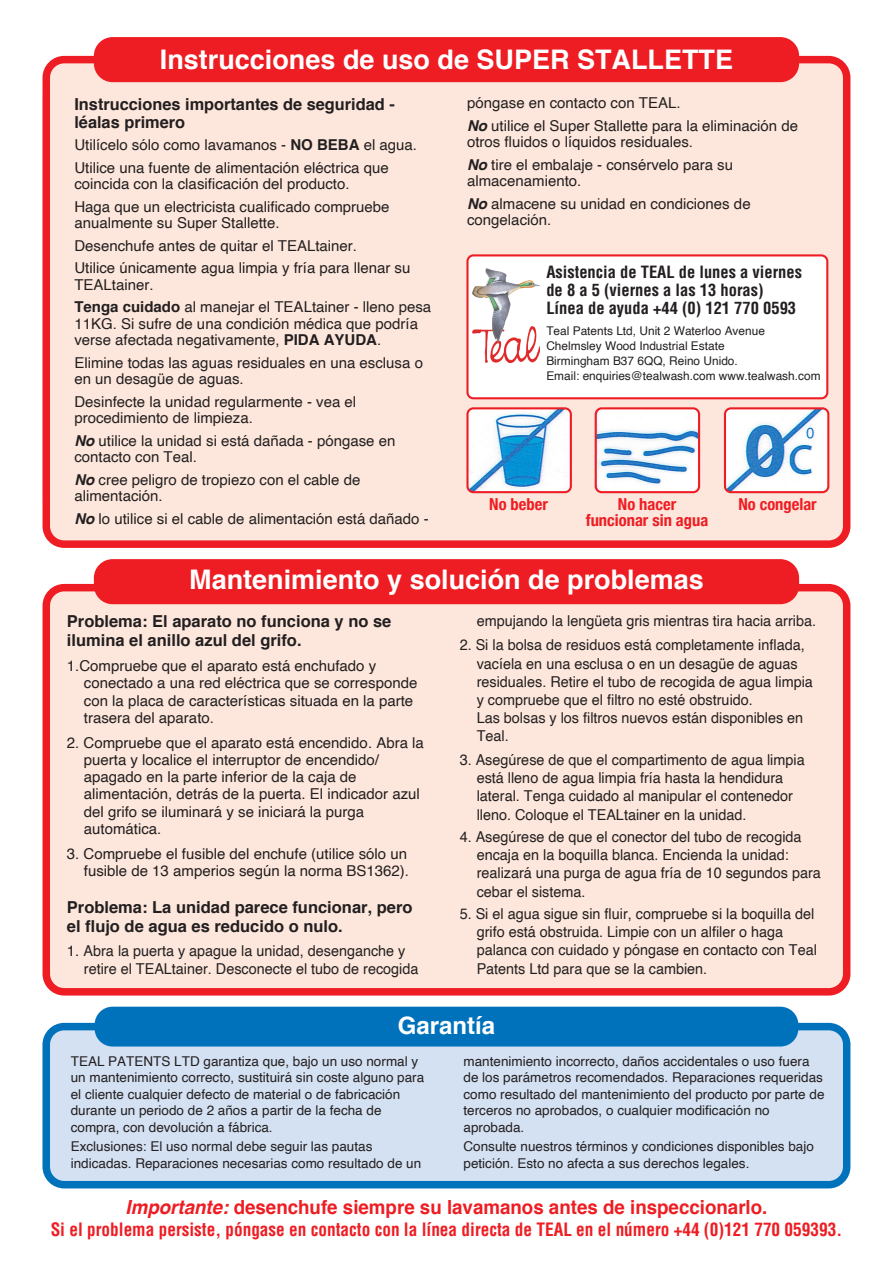
<style>
.page{position:relative;width:893px;height:1263px;background:#fff}
.page>*{position:absolute;margin:0;border:0;box-sizing:border-box;transform-origin:0 0}
.t1{font:700 27px "Helvetica";color:#fff}
.t2{font:700 24px "Helvetica";color:#fff}
.t3{font:700 19.5px "Helvetica";color:#ee1d23;scale:.96 1}
.t4{font:700 condensed 18px "Helvetica";color:#ee1d23;scale:.96 1}
.t5{font:700 16.5px/18.8px "Helvetica";color:#231f20}
.t6{font:700 condensed 16.5px/18.3px "Helvetica";color:#231f20}
.t7{font:700 condensed 16.5px/16.5px "Helvetica Neue";color:#ee1d23;text-align:center}
.t8{font:15px/17.2px "Helvetica";color:#231f20}
.t9{font:15px/18.1px "Helvetica";color:#231f20;scale:.96 1}
.t10{font:13.5px/16.5px "Helvetica";color:#231f20}
.t11{font:12px/15px "Helvetica";color:#231f20}
.s1{font-weight:700}
.s2{font-weight:700;font-style:italic}
.s3{font-style:italic}
</style>
<div class="page">
<div style="left:43px;top:56px;width:807px;height:492px;background:#fde7dc;border:8px solid #ee1d23;border-radius:18px"></div>
<div style="left:94px;top:37px;width:705px;height:45px;background:#ee1d23;border:2px solid #ee1d23;border-radius:18px"></div>
<div style="left:466px;top:254px;width:362px;height:145px;background:#fff;border:2px solid #ee1d23;border-radius:6px"></div>
<img style="left:472px;top:269px;width:67px;height:93px">
<img style="left:727px;top:410px;width:101px;height:82px">
<div style="left:724px;top:407px;width:105px;height:86px;border:2px solid #ee1d23;border-radius:6px"></div>
<img style="left:469px;top:410px;width:100px;height:80px">
<div style="left:466px;top:407px;width:106px;height:86px;border:2px solid #ee1d23;border-radius:6px"></div>
<img style="left:596px;top:410px;width:101px;height:82px">
<div style="left:595px;top:407px;width:105px;height:86px;border:2px solid #ee1d23;border-radius:6px"></div>
<div style="left:43px;top:584px;width:807px;height:411px;background:#fde7dc;border:8px solid #ee1d23;border-radius:18px"></div>
<div style="left:94px;top:559px;width:705px;height:45px;background:#ee1d23;border:2px solid #ee1d23;border-radius:18px"></div>
<div style="left:43px;top:1026px;width:802px;height:159px;background:#d4e1f2;border-radius:18px"></div>
<div style="left:43px;top:1023px;width:807px;height:165px;border:8px solid #0072bc;border-radius:18px"></div>
<div style="left:95px;top:1007px;width:703px;height:39px;background:#0072bc;border-radius:18px"></div>
<h1 class="t1" style="left:160px;top:49px;width:575px">Instrucciones de uso de SUPER STALLETTE</h1>
<p class="t5" style="left:74px;top:96px;width:322px;line-height:18px">Instrucciones importantes de seguridad - léalas primero</p>
<p class="t8" style="left:74px;top:134px;width:344px;line-height:22.5px">Utilícelo sólo como lavamanos - <span class="s1">NO BEBA</span> el agua.<br>Utilice una fuente de alimentación eléctrica que</p>
<p class="t8" style="left:74px;top:173px;width:317px;line-height:22.5px">coincida con la clasificación del producto.<br>Haga que un electricista cualificado compruebe</p>
<p class="t8" style="left:74px;top:212px;width:338px;line-height:22.5px">anualmente su Super Stallette.<br>Desenchufe antes de quitar el TEALtainer.<br>Utilice únicamente agua limpia y fría para llenar su</p>
<p class="t8" style="left:74px;top:274px;width:358px;line-height:22.5px">TEALtainer.<br><span class="s1">Tenga cuidado</span> al manejar el TEALtainer - lleno pesa</p>
<p class="t8" style="left:74px;top:316px;width:345px;line-height:16.5px">11KG. Si sufre de una condición médica que podría verse afectada negativamente, <span class="s1">PIDA AYUDA</span>.</p>
<p class="t8" style="left:74px;top:355px;width:350px;line-height:16.5px">Elimine todas las aguas residuales en una esclusa o en un desagüe de aguas.</p>
<p class="t8" style="left:74px;top:394px;width:283px;line-height:16.5px">Desinfecte la unidad regularmente - vea el procedimiento de limpieza.</p>
<p class="t8" style="left:74px;top:433px;width:323px;line-height:16.5px"><span class="s2">No</span> utilice la unidad si está dañada - póngase en contacto con Teal.</p>
<p class="t8" style="left:74px;top:472px;width:288px;line-height:16.5px"><span class="s2">No</span> cree peligro de tropiezo con el cable de alimentación.</p>
<p class="t8" style="left:74px;top:511px;width:356px"><span class="s2">No</span> lo utilice si el cable de alimentación está dañado -</p>
<p class="t8" style="left:467px;top:93px;width:333px;line-height:22.5px">póngase en contacto con TEAL.<br><span class="s2">No</span> utilice el Super Stallette para la eliminación de</p>
<p class="t8" style="left:467px;top:132px;width:267px;line-height:22.5px">otros fluidos o líquidos residuales.<br><span class="s2">No</span> tire el embalaje - consérvelo para su</p>
<p class="t8" style="left:467px;top:171px;width:285px;line-height:22.5px">almacenamiento.<br><span class="s2">No</span> almacene su unidad en condiciones de</p>
<p class="t8" style="left:467px;top:212px;width:86px">congelación.</p>
<p class="t6" style="left:546px;top:264px;width:257px">Asistencia de TEAL de lunes a viernes de 8 a 5 (viernes a las 13 horas)<br>Línea de ayuda +44 (0) 121 770 0593</p>
<p class="t11" style="left:546px;top:324px;width:276px">Teal Patents Ltd, Unit 2 Waterloo Avenue Chelmsley Wood Industrial Estate<br>Birmingham B37 6QQ, Reino Unido.<br>Email: enquiries@tealwash.com www.tealwash.com</p>
<p class="t7" style="left:489px;top:495px;width:60px">No beber</p>
<p class="t7" style="left:586px;top:495px;width:124px">No hacer funcionar sin agua</p>
<p class="t7" style="left:738px;top:495px;width:80px">No congelar</p>
<h1 class="t1" style="left:189px;top:569px;width:516px">Mantenimiento y solución de problemas</h1>
<p class="t5" style="left:67px;top:613px;width:326px">Problema: El aparato no funciona y no se ilumina el anillo azul del grifo.</p>
<p class="t8" style="left:84px;top:658px;width:335px;text-indent:-17px">1.Compruebe que el aparato está enchufado y conectado a una red eléctrica que se corresponde con la placa de características situada en la parte trasera del aparato.</p>
<p class="t8" style="left:84px;top:735px;width:341px;text-indent:-17px">2. Compruebe que el aparato está encendido. Abra la puerta y localice el interruptor de encendido/ apagado en la parte inferior de la caja de alimentación, detrás de la puerta. El indicador azul del grifo se iluminará y se iniciará la purga automática.</p>
<p class="t8" style="left:67px;top:846px;width:344px;text-align:right">3. Compruebe el fusible del enchufe (utilice sólo un fusible de 13 amperios según la norma BS1362).</p>
<p class="t5" style="left:67px;top:898px;width:347px">Problema: La unidad parece funcionar, pero el flujo de agua es reducido o nulo.</p>
<p class="t8" style="left:84px;top:943px;width:336px;text-indent:-17px">1. Abra la puerta y apague la unidad, desenganche y retire el TEALtainer. Desconecte el tubo de recogida</p>
<p class="t9" style="left:477px;top:613px;width:355px">empujando la lengüeta gris mientras tira hacia arriba.</p>
<p class="t9" style="left:477px;top:637px;width:352px;text-indent:-17px">2. Si la bolsa de residuos está completamente inflada, vacíela en una esclusa o en un desagüe de aguas residuales. Retire el tubo de recogida de agua limpia y compruebe que el filtro no esté obstruido.<br>Las bolsas y los filtros nuevos están disponibles en Teal.</p>
<p class="t9" style="left:477px;top:752px;width:343px;text-indent:-17px">3. Asegúrese de que el compartimento de agua limpia está lleno de agua limpia fría hasta la hendidura lateral. Tenga cuidado al manipular el contenedor lleno. Coloque el TEALtainer en la unidad.</p>
<p class="t9" style="left:477px;top:829px;width:360px;text-indent:-17px">4. Asegúrese de que el conector del tubo de recogida encaja en la boquilla blanca. Encienda la unidad: realizará una purga de agua fría de 10 segundos para cebar el sistema.</p>
<p class="t9" style="left:477px;top:906px;width:356px;text-indent:-17px">5. Si el agua sigue sin fluir, compruebe si la boquilla del grifo está obstruida. Limpie con un alfiler o haga palanca con cuidado y póngase en contacto con Teal Patents Ltd para que se la cambien.</p>
<h2 class="t2" style="left:398px;top:1016px;width:99px">Garantía</h2>
<p class="t10" style="left:71px;top:1054px;width:355px">TEAL PATENTS LTD garantiza que, bajo un uso normal y un mantenimiento correcto, sustituirá sin coste alguno para el cliente cualquier defecto de material o de fabricación durante un periodo de 2 años a partir de la fecha de compra, con devolución a fábrica.</p>
<p class="t10" style="left:71px;top:1139px;width:352px">Exclusiones: El uso normal debe seguir las pautas indicadas. Reparaciones necesarias como resultado de un</p>
<p class="t10" style="left:463px;top:1054px;width:362px">mantenimiento incorrecto, daños accidentales o uso fuera de los parámetros recomendados. Reparaciones requeridas como resultado del mantenimiento del producto por parte de terceros no aprobados, o cualquier modificación no aprobada.</p>
<p class="t10" style="left:463px;top:1139px;width:352px">Consulte nuestros términos y condiciones disponibles bajo petición. Esto no afecta a sus derechos legales.</p>
<h3 class="t3" style="left:126px;top:1199px;width:670px"><span class="s3">Importante:</span> desenchufe siempre su lavamanos antes de inspeccionarlo.</h3>
<p class="t4" style="left:51px;top:1222px;width:826px">Si el problema persiste, póngase en contacto con la línea directa de TEAL en el número +44 (0)121 770 059393.</p>
</div>
